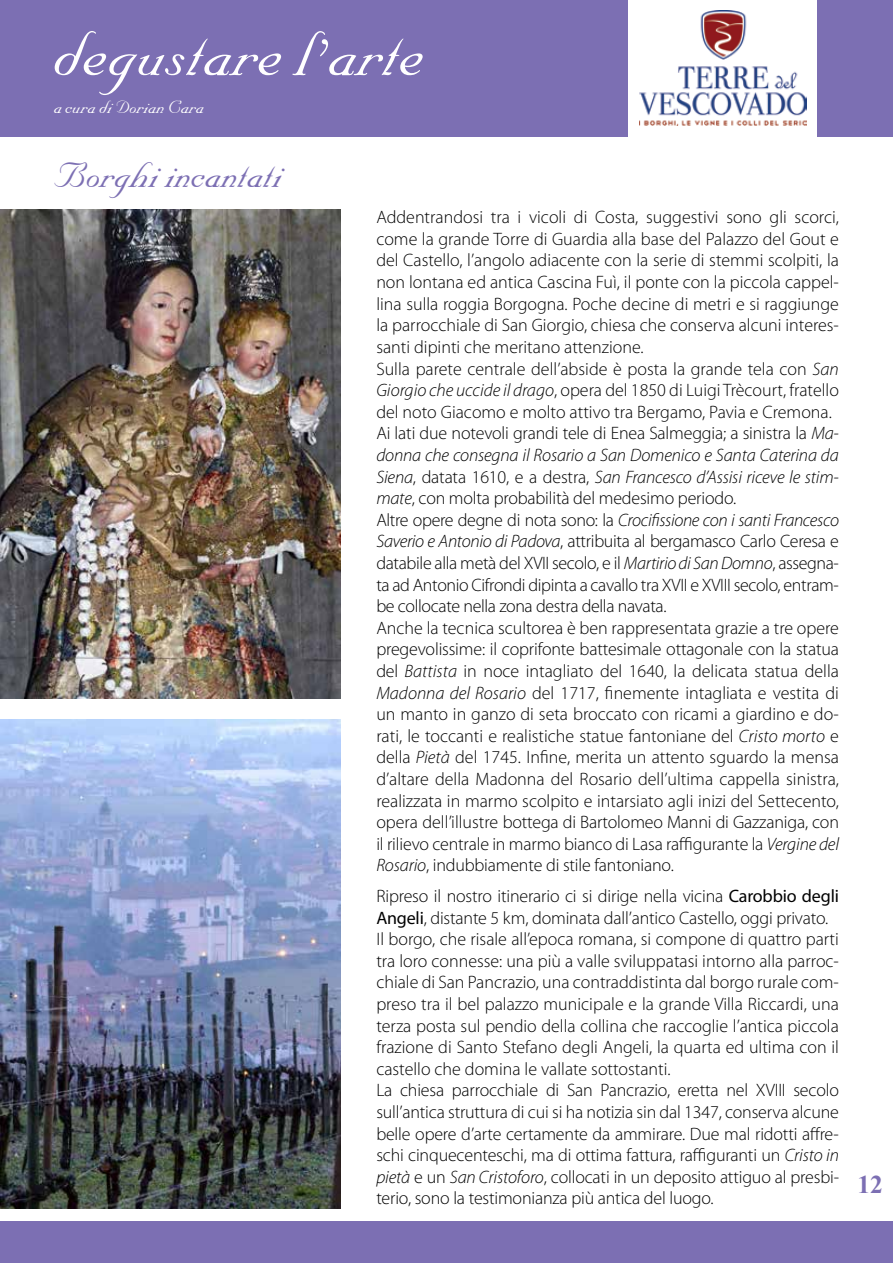
<style>
.page{position:relative;width:893px;height:1263px;background:#fff}
.page>*{position:absolute;margin:0;border:0;box-sizing:border-box;transform-origin:0 0}
.t1{font:75px "Nuptial Script";color:#fff}
.t2{font:42px "Nuptial Script";color:#7c6fb3}
.t3{font:700 25.5px "Times New Roman";color:#7c6fb3}
.t4{font:21px "Nuptial Script";color:#fff}
.t5{font:300 18px/21.6px "Myriad Pro";color:#000}
.s1{font-style:italic}
.s2{font-weight:400}
</style>
<div class="page">
<div style="left:0;top:0;width:628px;height:136px;background:#7c6fb3"></div>
<div style="left:0;top:1221px;width:893px;height:42px;background:#7c6fb3"></div>
<div style="left:818px;top:0;width:75px;height:136px;background:#7c6fb3"></div>
<img style="left:640px;top:11px;width:167px;height:114px">
<img style="left:0;top:720px;width:340px;height:489px">
<img style="left:0;top:209px;width:340px;height:489px">
<h1 class="t1" style="left:54px;top:12px;width:372px">degustare l’arte</h1>
<p class="t4" style="left:54px;top:95px;width:152px">a cura di Dorian Cara</p>
<h2 class="t2" style="left:54px;top:152px;width:230px">Borghi incantati</h2>
<p class="t5" style="left:376px;top:206px;width:464px">Addentrandosi tra i vicoli di Costa, suggestivi sono gli scorci, come la grande Torre di Guardia alla base del Palazzo del Gout e del Castello, l’angolo adiacente con la serie di stemmi scolpiti, la non lontana ed antica Cascina Fuì, il ponte con la piccola cappel&shy;lina sulla roggia Borgogna. Poche decine di metri e si raggiunge la parrocchiale di San Giorgio, chiesa che conserva alcuni interes&shy;santi dipinti che meritano attenzione.<br>Sulla parete centrale dell’abside è posta la grande tela con <span class="s1">San Giorgio che uccide il drago</span>, opera del 1850 di Luigi Trècourt, fratello del noto Giacomo e molto attivo tra Bergamo, Pavia e Cremona.<br>Ai lati due notevoli grandi tele di Enea Salmeggia; a sinistra la <span class="s1">Ma&shy;donna che consegna il Rosario a San Domenico e Santa Caterina da Siena</span>, datata 1610, e a destra, <span class="s1">San Francesco d’Assisi riceve le stim&shy;mate</span>, con molta probabilità del medesimo periodo.<br>Altre opere degne di nota sono: la <span class="s1">Crocifissione con i santi Francesco Saverio e Antonio di Padova</span>, attribuita al bergamasco Carlo Ceresa e databile alla metà del XVII secolo, e il <span class="s1">Martirio di San Domno</span>, assegna&shy;ta ad Antonio Cifrondi dipinta a cavallo tra XVII e XVIII secolo, entram&shy;be collocate nella zona destra della navata.<br>Anche la tecnica scultorea è ben rappresentata grazie a tre opere pregevolissime: il coprifonte battesimale ottagonale con la statua del <span class="s1">Battista</span> in noce intagliato del 1640, la delicata statua della <span class="s1">Madonna del Rosario</span> del 1717, finemente intagliata e vestita di un manto in ganzo di seta broccato con ricami a giardino e do&shy;rati, le toccanti e realistiche statue fantoniane del <span class="s1">Cristo morto</span> e della <span class="s1">Pietà</span> del 1745. Infine, merita un attento sguardo la mensa d’altare della Madonna del Rosario dell’ultima cappella sinistra, realizzata in marmo scolpito e intarsiato agli inizi del Settecento, opera dell’illustre bottega di Bartolomeo Manni di Gazzaniga, con il rilievo centrale in marmo bianco di Lasa raffigurante la <span class="s1">Vergine del Rosario</span>, indubbiamente di stile fantoniano.</p>
<p class="t5" style="left:376px;top:885px;width:464px">Ripreso il nostro itinerario ci si dirige nella vicina <span class="s2">Carobbio degli Angeli</span>, distante 5 km, dominata dall’antico Castello, oggi privato.<br>Il borgo, che risale all’epoca romana, si compone di quattro parti tra loro connesse: una più a valle sviluppatasi intorno alla parroc&shy;chiale di San Pancrazio, una contraddistinta dal borgo rurale com&shy;preso tra il bel palazzo municipale e la grande Villa Riccardi, una terza posta sul pendio della collina che raccoglie l’antica piccola frazione di Santo Stefano degli Angeli, la quarta ed ultima con il castello che domina le vallate sottostanti.<br>La chiesa parrocchiale di San Pancrazio, eretta nel XVIII secolo sull’antica struttura di cui si ha notizia sin dal 1347, conserva alcune belle opere d’arte certamente da ammirare. Due mal ridotti affre&shy;schi cinquecenteschi, ma di ottima fattura, raffiguranti un <span class="s1">Cristo in pietà</span> e un <span class="s1">San Cristoforo</span>, collocati in un deposito attiguo al presbi&shy;terio, sono la testimonianza più antica del luogo.</p>
<h3 class="t3" style="left:857px;top:1166px;width:27px">12</h3>
</div>
